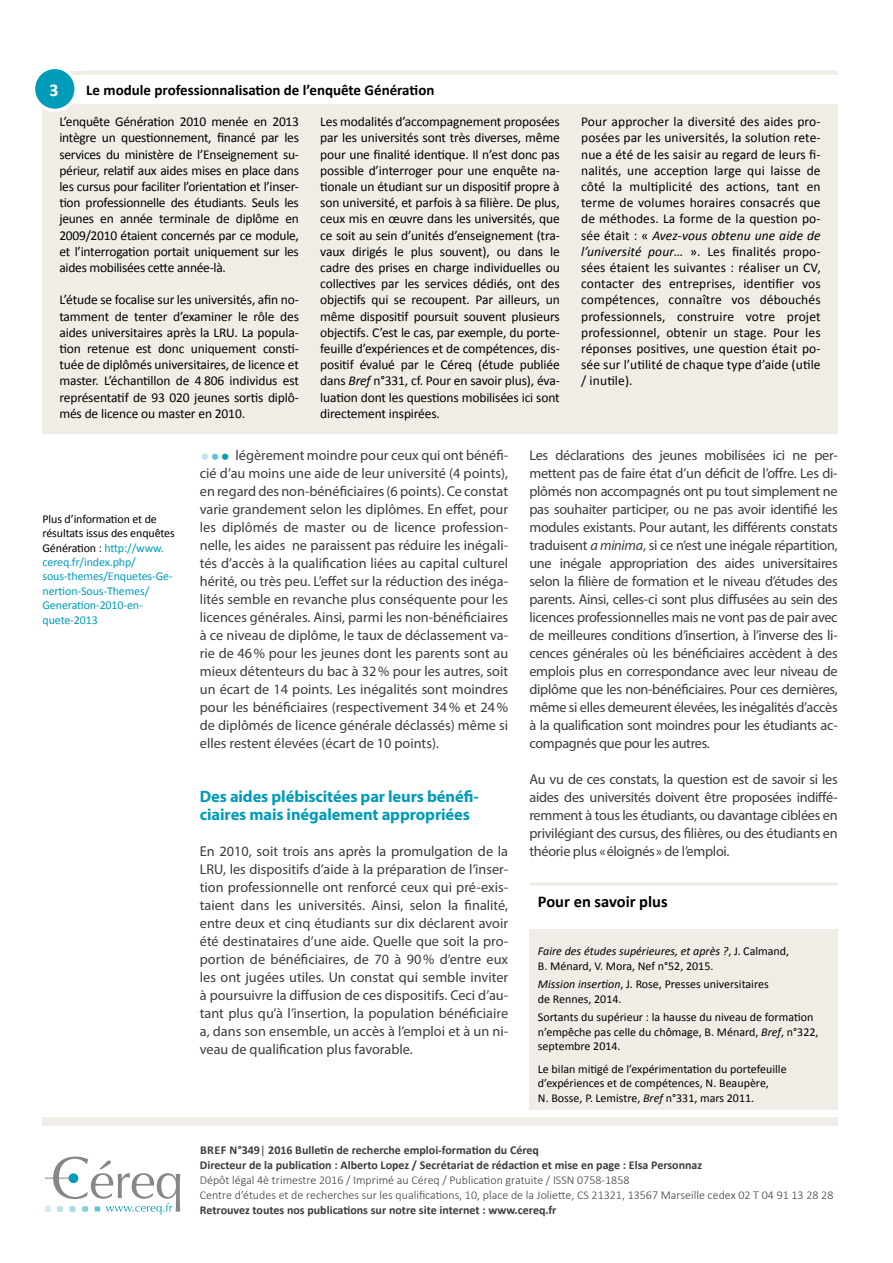
<style>
.page{position:relative;width:893px;height:1263px;background:#fff}
.page>*{position:absolute;margin:0;border:0;box-sizing:border-box;transform-origin:0 0}
.t1{font:51.45px "Optima";color:#878787}
.t2{font:700 18px "Calibri";color:#fff}
.t3{font:700 16.5px/18px "Myriad Pro";letter-spacing:-.005em;color:#009cb9}
.t4{font:700 16.5px "Calibri";color:#000}
.t5{font:700 15px "Calibri";color:#000}
.t6{font:14.25px/18px "Myriad Pro";letter-spacing:-.015em;color:#3c3c3b;text-align:justify}
.t7{font:13.5px/16.2px "Calibri";letter-spacing:-.01em;color:#000;text-align:justify}
.t8{font:12px/14.4px "Calibri";color:#000}
.t9{font:700 12px/15px "Calibri";color:#3c3c3b}
.t10{font:300 12px/15px "Calibri";color:#3c3c3b}
.t11{font:12px/14.4px "Calibri";letter-spacing:-.01em;color:#009cb9}
.s1{font-style:italic}
.s2{color:#000}
.s3{font-family:"Futura";font-weight:300;font-size:16.5px;color:#bee3ec}
.s4{font-family:"Futura";font-weight:300;font-size:16.5px;color:#61c3d7}
.s5{font-family:"Futura";font-weight:300;font-size:16.5px;color:#009cb9}
.s6{font-weight:400}
</style>
<div class="page">
<svg style="left:45px;top:1156px;width:43px;height:43px"></svg>
<div style="left:69px;top:1173px;width:9px;height:10px;background:#009cb9;border-radius:50%"></div>
<svg style="left:106px;top:1203px;width:66px;height:11px"></svg>
<svg style="left:45px;top:1206px;width:6px;height:6px"></svg>
<svg style="left:57px;top:1206px;width:6px;height:6px"></svg>
<svg style="left:70px;top:1206px;width:5px;height:6px"></svg>
<svg style="left:82px;top:1206px;width:6px;height:6px"></svg>
<svg style="left:95px;top:1206px;width:5px;height:5px"></svg>
<div style="left:43px;top:1117px;width:795px;height:9px;background:#f0ede6"></div>
<div style="left:529px;top:929px;width:309px;height:180px;background:#f0ede6"></div>
<hr style="left:529px;top:882px;width:309px;height:3px;background:#f0ede6">
<div style="left:42px;top:72px;width:796px;height:362px;background:#f0ede6"></div>
<div style="left:42px;top:75px;width:796px;height:28px;background:#fff"></div>
<hr style="left:86px;top:70px;width:752px;height:3px;background:#f0ede6">
<div style="left:34px;top:67px;width:42px;height:43px;background:#009cb9;border-radius:50%"></div>
<div style="left:32px;top:66px;width:46px;height:46px;border:3px solid #fff;border-radius:50%"></div>
<p class="t2" style="left:49px;top:78px;width:11px">3</p>
<p class="t5" style="left:86px;top:80px;width:350px">Le module professionnalisation de l’enquête Génération</p>
<p class="t7" style="left:59px;top:114px;width:241px">L’enquête Génération 2010 menée en 2013 intègre un questionnement, financé par les services du ministère de l’Enseignement su&shy;périeur, relatif aux aides mises en place dans les cursus pour faciliter l’orientation et l’inser&shy;tion professionnelle des étudiants. Seuls les jeunes en année terminale de diplôme en 2009/2010 étaient concernés par ce module, et l’interrogation portait uniquement sur les aides mobilisées cette année-là.</p>
<p class="t7" style="left:59px;top:292px;width:241px">L’étude se focalise sur les universités, afin no&shy;tamment de tenter d’examiner le rôle des aides universitaires après la LRU. La popula&shy;tion retenue est donc uniquement consti&shy;tuée de diplômés universitaires, de licence et master. L’échantillon de 4 806 individus est représentatif de 93 020 jeunes sortis diplô&shy;més de licence ou master en 2010.</p>
<p class="t7" style="left:320px;top:114px;width:241px">Les modalités d’accompagnement proposées par les universités sont très diverses, même pour une finalité identique. Il n’est donc pas possible d’interroger pour une enquête na&shy;tionale un étudiant sur un dispositif propre à son université, et parfois à sa filière. De plus, ceux mis en œuvre dans les universités, que ce soit au sein d’unités d’enseignement (tra&shy;vaux dirigés le plus souvent), ou dans le cadre des prises en charge individuelles ou collectives par les services dédiés, ont des objectifs qui se recoupent. Par ailleurs, un même dispositif poursuit souvent plusieurs objectifs. C’est le cas, par exemple, du porte&shy;feuille d’expériences et de compétences, dis&shy;positif évalué par le Céreq (étude publiée dans <span class="s1">Bref</span> n°331, cf. Pour en savoir plus), éva&shy;luation dont les questions mobilisées ici sont directement inspirées.</p>
<p class="t7" style="left:581px;top:114px;width:241px">Pour approcher la diversité des aides pro&shy;posées par les universités, la solution rete&shy;nue a été de les saisir au regard de leurs fi&shy;nalités, une acception large qui laisse de côté la multiplicité des actions, tant en terme de volumes horaires consacrés que de méthodes. La forme de la question po&shy;sée était : « <span class="s1">Avez-vous obtenu une aide de l’université pour…</span> ». Les finalités propo&shy;sées étaient les suivantes : réaliser un CV, contacter des entreprises, identifier vos compétences, connaître vos débouchés professionnels, construire votre projet professionnel, obtenir un stage. Pour les réponses positives, une question était po&shy;sée sur l’utilité de chaque type d’aide (utile / inutile).</p>
<p class="t11" style="left:43px;top:512px;width:134px"><span class="s2">Plus d’information et de résultats issus des enquêtes<br>Génération :</span> http://www. cereq.fr/index.php/ sous-themes/Enquetes-Ge&shy;nertion-Sous-Themes/<br>Generation-2010-en&shy;quete-2013</p>
<h1 class="t1" style="left:89px;top:1151px;width:96px">éreq</h1>
<p class="t6" style="left:200px;top:446px;width:310px"><span class="s3">•</span><span class="s4">•</span><span class="s5">•</span> légèrement moindre pour ceux qui ont bénéfi&shy;cié d’au moins une aide de leur université (4 points), en regard des non-bénéficiaires (6 points). Ce constat varie grandement selon les diplômes. En effet, pour les diplômés de master ou de licence profession&shy;nelle, les aides ne paraissent pas réduire les inégali&shy;tés d’accès à la qualification liées au capital culturel hérité, ou très peu. L’effet sur la réduction des inéga&shy;lités semble en revanche plus conséquente pour les licences générales. Ainsi, parmi les non-bénéficiaires à ce niveau de diplôme, le taux de déclassement va&shy;rie de 46% pour les jeunes dont les parents sont au mieux détenteurs du bac à 32% pour les autres, soit un écart de 14 points. Les inégalités sont moindres pour les bénéficiaires (respectivement 34% et 24% de diplômés de licence générale déclassés) même si elles restent élevées (écart de 10 points).</p>
<p class="t3" style="left:200px;top:787px;width:280px">Des aides plébiscitées par leurs bénéfi&shy;ciaires mais inégalement appropriées</p>
<p class="t6" style="left:200px;top:842px;width:310px">En 2010, soit trois ans après la promulgation de la LRU, les dispositifs d’aide à la préparation de l’inser&shy;tion professionnelle ont renforcé ceux qui pré-exis&shy;taient dans les universités. Ainsi, selon la finalité, entre deux et cinq étudiants sur dix déclarent avoir été destinataires d’une aide. Quelle que soit la pro&shy;portion de bénéficiaires, de 70 à 90% d’entre eux les ont jugées utiles. Un constat qui semble inviter à poursuivre la diffusion de ces dispositifs. Ceci d’au&shy;tant plus qu’à l’insertion, la population bénéficiaire a, dans son ensemble, un accès à l’emploi et à un ni&shy;veau de qualification plus favorable.</p>
<p class="t6" style="left:529px;top:446px;width:310px">Les déclarations des jeunes mobilisées ici ne per&shy;mettent pas de faire état d’un déficit de l’offre. Les di&shy;plômés non accompagnés ont pu tout simplement ne pas souhaiter participer, ou ne pas avoir identifié les modules existants. Pour autant, les différents constats traduisent <span class="s1">a minima</span>, si ce n’est une inégale répartition, une inégale appropriation des aides universitaires selon la filière de formation et le niveau d’études des parents. Ainsi, celles-ci sont plus diffusées au sein des licences professionnelles mais ne vont pas de pair avec de meilleures conditions d’insertion, à l’inverse des li&shy;cences générales où les bénéficiaires accèdent à des emplois plus en correspondance avec leur niveau de diplôme que les non-bénéficiaires. Pour ces dernières, même si elles demeurent élevées, les inégalités d’accès à la qualification sont moindres pour les étudiants ac&shy;compagnés que pour les autres.</p>
<p class="t6" style="left:529px;top:770px;width:310px">Au vu de ces constats, la question est de savoir si les aides des universités doivent être proposées indiffé&shy;remment à tous les étudiants, ou davantage ciblées en privilégiant des cursus, des filières, ou des étudiants en théorie plus «éloignés» de l’emploi.</p>
<p class="t4" style="left:538px;top:891px;width:131px">Pour en savoir plus</p>
<p class="t8" style="left:538px;top:944px;width:253px"><span class="s1">Faire des études supérieures, et après ?</span>, J. Calmand,<br>B. Ménard, V. Mora, Nef n°52, 2015.</p>
<p class="t8" style="left:538px;top:977px;width:232px"><span class="s1">Mission insertion</span>, J. Rose, Presses universitaires de Rennes, 2014.</p>
<p class="t8" style="left:538px;top:1010px;width:282px">Sortants du supérieur : la hausse du niveau de formation n’empêche pas celle du chômage, B. Ménard, <span class="s1">Bref</span>, n°322, septembre 2014.</p>
<p class="t8" style="left:538px;top:1062px;width:250px">Le bilan mitigé de l’expérimentation du portefeuille d’expériences et de compétences, N. Beaupère,<br>N. Bosse, P. Lemistre, <span class="s1">Bref</span> n°331, mars 2011.</p>
<p class="t9" style="left:200px;top:1143px;width:504px">BREF N°349<span class="s6">|</span> 2016 Bulletin de recherche emploi-formation du Céreq<br>Directeur de la publication : Alberto Lopez / Secrétariat de rédaction et mise en page : Elsa Personnaz</p>
<p class="t10" style="left:200px;top:1173px;width:635px">Dépôt légal 4è trimestre 2016 / Imprimé au Céreq / Publication gratuite / ISSN 0758-1858<br>Centre d’études et de recherches sur les qualifications, 10, place de la Joliette, CS 21321, 13567 Marseille cedex 02 T 04 91 13 28 28</p>
<p class="t9" style="left:200px;top:1203px;width:358px">Retrouvez toutes nos publications sur notre site internet : www.cereq.fr</p>
</div>
